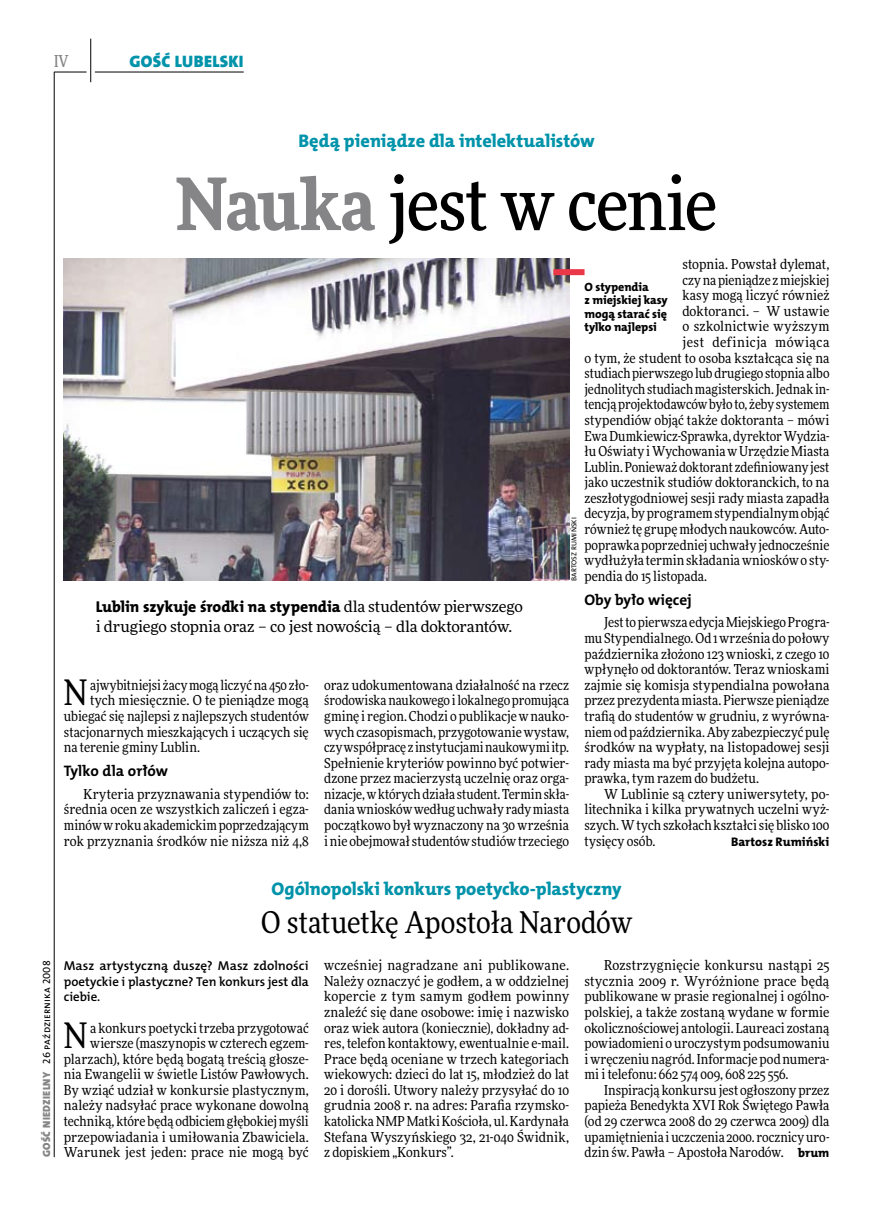
<style>
.page{position:relative;width:872px;height:1221px;background:#fff}
.page>*{position:absolute;margin:0;border:0;box-sizing:border-box;transform-origin:0 0}
.t1{font:500 72px "Freeday Narrow";letter-spacing:-.02em;color:#000}
.t2{font:35.25px "Freeday Narrow News";color:#000}
.t3{font:30px "Freeday Narrow News";letter-spacing:-.005em;color:#000}
.t4{font:18.3px "The Mix HP8 Ex Bld";color:#0093aa}
.t5{font:16.65px "The Mix HP9 Blk";letter-spacing:.02em;color:#0093aa}
.t6{font:500 16.5px "Freeday Narrow";color:#858486;scale:.9 1}
.t7{font:15.75px "The Mix HP8 Ex Bld";letter-spacing:-.005em;color:#000}
.t8{font:15.45px "Freeday News";letter-spacing:-.01em;color:#000}
.t9{font:15.3px "The Mix HP7 Bld";color:#000}
.t10{font:13.8px/15.6px "Freeday Narrow News";color:#000;text-align:justify}
.t11{font:13.8px "Freeday Narrow News";letter-spacing:.02em;color:#000}
.t12{font:13.8px "Freeday Narrow News";letter-spacing:.035em;color:#000}
.t13{font:12.9px/15.6px "The Mix HP6 Se Bld";letter-spacing:-.005em;color:#000;text-align:justify}
.t14{font:12.45px "The Mix HP8 Ex Bld";letter-spacing:.01em;color:#000}
.t15{font:12px/13.5px "The Mix HP8 Ex Bld";letter-spacing:-.005em;color:#000}
.t16{font:10.5px "The Mix HP5 Plain";letter-spacing:.01em;color:#000}
.t17{font:7.2px "The Mix HP5 Plain";letter-spacing:.01em;color:#000}
.s1{font-weight:900;color:#858486}
.s2{font-family:"Freeday News";font-size:15.45px}
.s3{font-family:"The Mix HP9 Blk";color:#858486}
.s4{font-family:"The Mix HP8 Ex Bld";font-size:12.45px}
</style>
<div class="page">
<hr style="left:54px;top:72px;width:1px;height:1085px;background:#000">
<hr style="left:90px;top:39px;width:1px;height:43px;background:#000">
<hr style="left:54px;top:72px;width:33px;height:1px;background:#000">
<hr style="left:95px;top:72px;width:149px;height:1px;background:#000">
<img style="left:64px;top:258px;width:505px;height:322px">
<div style="left:553px;top:269px;width:31px;height:6px;background:#eb3848"></div>
<p class="t6" style="left:54px;top:50px;width:17px">IV</p>
<p class="t5" style="left:129px;top:50px;width:116px">GOŚĆ LUBELSKI</p>
<h3 class="t4" style="left:298px;top:129px;width:298px">Będą pieniądze dla intelektualistów</h3>
<h1 class="t1" style="left:176px;top:159px;width:543px"><span class="s1">Nauka</span> jest w cenie</h1>
<p class="t10" style="left:682px;top:256px;width:148px">stopnia. Powstał dylemat,</p>
<p class="t10" style="left:682px;top:272px;width:149px">czy na pieniądze zmiejskiej</p>
<p class="t10" style="left:682px;top:287px;width:148px">kasy mogą liczyć również</p>
<p class="t10" style="left:682px;top:303px;width:149px">doktoranci. – W ustawie</p>
<p class="t11" style="left:682px;top:318px;width:149px">o szkolnictwie wyższym</p>
<p class="t12" style="left:682px;top:333px;width:148px">jest definicja mówiąca</p>
<p class="t10" style="left:584px;top:350px;width:246px">o tym, że student to osoba kształcąca się na</p>
<p class="t10" style="left:584px;top:365px;width:246px">studiach pierwszego lub drugiego stopnia albo</p>
<p class="t10" style="left:584px;top:381px;width:246px">jednolitych studiach magisterskich. Jednak in-</p>
<p class="t10" style="left:584px;top:396px;width:246px">tencją projektodawców było to, żeby systemem</p>
<p class="t10" style="left:584px;top:412px;width:246px">stypendiów objąć także doktoranta – mówi</p>
<p class="t10" style="left:584px;top:427px;width:246px">Ewa Dumkiewicz-Sprawka, dyrektor Wydzia-</p>
<p class="t10" style="left:584px;top:443px;width:246px">łu Oświaty iWychowania w Urzędzie Miasta</p>
<p class="t10" style="left:584px;top:459px;width:246px">Lublin. Ponieważ doktorant zdefiniowany jest</p>
<p class="t10" style="left:584px;top:474px;width:246px">jako uczestnik studiów doktoranckich, to na</p>
<p class="t10" style="left:584px;top:490px;width:246px">zeszłotygodniowej sesji rady miasta zapadła</p>
<p class="t10" style="left:584px;top:505px;width:246px">decyzja, by programem stypendialnym objąć</p>
<p class="t10" style="left:584px;top:521px;width:246px">również tę grupę młodych naukowców. Auto-</p>
<p class="t10" style="left:584px;top:536px;width:246px">poprawka poprzedniej uchwały jednocześnie</p>
<p class="t10" style="left:584px;top:552px;width:246px">wydłużyła termin składania wniosków o sty-</p>
<p class="t10" style="left:584px;top:568px;width:124px">pendia do 15 listopada.</p>
<p class="t9" style="left:584px;top:589px;width:109px">Oby było więcej</p>
<p class="t10" style="left:584px;top:614px;width:246px;text-indent:20px">Jest to pierwsza edycja Miejskiego Progra&shy;mu Stypendialnego. Od 1 września do połowy października złożono 123 wnioski, z czego 10 wpłynęło od doktorantów. Teraz wnioskami zajmie się komisja stypendialna powołana przez prezydenta miasta. Pierwsze pieniądze trafią do studentów w grudniu, z wyrówna&shy;niem od października. Aby zabezpieczyć pulę środków na wypłaty, na listopadowej sesji rady miasta ma być przyjęta kolejna autopo&shy;prawka, tym razem do budżetu.</p>
<p class="t10" style="left:584px;top:786px;width:246px;text-indent:20px">W Lublinie są cztery uniwersytety, po&shy;litechnika i kilka prywatnych uczelni wyż&shy;szych. Wtych szkołach kształci się blisko 100 tysięcy osób.</p>
<p class="t15" style="left:584px;top:280px;width:85px">O stypendia<br>z miejskiej kasy mogą starać się tylko najlepsi</p>
<p class="t17" style="left:569px;top:580px;width:65px;rotate:-90deg">Bartosz Rumiński</p>
<p class="t7" style="left:96px;top:596px;width:428px">Lublin szykuje środki na stypendia <span class="s2">dla studentów pierwszego</span></p>
<p class="t8" style="left:96px;top:616px;width:418px">i drugiego stopnia oraz – co jest nowością – dla doktorantów.</p>
<h2 class="t2" style="left:64px;top:671px;width:25px">N</h2>
<p class="t10" style="left:90px;top:677px;width:220px">ajwybitniejsi żacy mogą liczyć na 450 zło-</p>
<p class="t10" style="left:324px;top:677px;width:246px">oraz udokumentowana działalność na rzecz środowiska naukowego ilokalnego promująca gminę i region. Chodzi o publikacje w nauko&shy;wych czasopismach, przygotowanie wystaw, czy współpracę z instytucjami naukowymi itp.<br>Spełnienie kryteriów powinno być potwier&shy;dzone przez macierzystą uczelnię oraz orga&shy;nizacje, wktórych działa student. Termin skła&shy;dania wniosków według uchwały rady miasta początkowo był wyznaczony na 30 września i nie obejmował studentów studiów trzeciego</p>
<p class="t10" style="left:90px;top:692px;width:220px">tych miesięcznie. O te pieniądze mogą</p>
<p class="t10" style="left:64px;top:708px;width:246px">ubiegać się najlepsi z najlepszych studentów</p>
<p class="t10" style="left:64px;top:723px;width:246px">stacjonarnych mieszkających i uczących się</p>
<p class="t10" style="left:64px;top:739px;width:138px">na terenie gminy Lublin.</p>
<p class="t9" style="left:64px;top:761px;width:106px">Tylko dla orłów</p>
<p class="t10" style="left:64px;top:786px;width:246px;text-indent:20px">Kryteria przyznawania stypendiów to: średnia ocen ze wszystkich zaliczeń i egza&shy;minów wroku akademickim poprzedzającym rok przyznania środków nie niższa niż 4,8</p>
<p class="t14" style="left:731px;top:833px;width:100px">Bartosz Rumiński</p>
<p class="t16" style="left:40px;top:1156px;width:198px;rotate:-90deg"><span class="s3">GOŚĆ NIEDZIELNY</span> 26 października 2008</p>
<h3 class="t4" style="left:271px;top:876px;width:351px">Ogólnopolski konkurs poetycko-plastyczny</h3>
<h3 class="t3" style="left:261px;top:904px;width:372px">O statuetkę Apostoła Narodów</h3>
<p class="t13" style="left:64px;top:958px;width:246px">Masz artystyczną duszę? Masz zdolności poetyckie i plastyczne? Ten konkurs jest dla ciebie.</p>
<h2 class="t2" style="left:64px;top:1013px;width:25px">N</h2>
<p class="t10" style="left:64px;top:1019px;width:246px;text-align:right">a konkurs poetycki trzeba przygotować wiersze (maszynopis w czterech egzem&shy;plarzach), które będą bogatą treścią głosze&shy;nia Ewangelii w świetle Listów Pawłowych.<br>By wziąć udział w konkursie plastycznym, należy nadsyłać prace wykonane dowolną techniką, które będą odbiciem głębokiej myśli przepowiadania i umiłowania Zbawiciela.<br>Warunek jest jeden: prace nie mogą być</p>
<p class="t10" style="left:324px;top:957px;width:246px">wcześniej nagradzane ani publikowane.<br>Należy oznaczyć je godłem, a w oddzielnej kopercie z tym samym godłem powinny znaleźć się dane osobowe: imię i nazwisko oraz wiek autora (koniecznie), dokładny ad&shy;res, telefon kontaktowy, ewentualnie e-mail.<br>Prace będą oceniane w trzech kategoriach wiekowych: dzieci do lat 15, młodzież do lat 20 i dorośli. Utwory należy przysyłać do 10 grudnia 2008 r. na adres: Parafia rzymsko&shy;katolicka NMP Matki Kościoła, ul. Kardynała Stefana Wyszyńskiego 32, 21-040 Świdnik, z dopiskiem „Konkurs”.</p>
<p class="t10" style="left:584px;top:957px;width:246px;text-indent:20px">Rozstrzygnięcie konkursu nastąpi 25 stycznia 2009 r. Wyróżnione prace będą publikowane w prasie regionalnej i ogólno&shy;polskiej, a także zostaną wydane w formie okolicznościowej antologii. Laureaci zostaną powiadomieni o uroczystym podsumowaniu i wręczeniu nagród. Informacje pod numera&shy;mi i telefonu: 662 574 009, 608 225 556.</p>
<p class="t10" style="left:584px;top:1081px;width:246px;text-indent:20px">Inspiracją konkursu jest ogłoszony przez papieża Benedykta XVI Rok Świętego Pawła (od 29 czerwca 2008 do 29 czerwca 2009) dla upamiętnienia i uczczenia 2000. rocznicy uro&shy;dzin św. Pawła – Apostoła Narodów. <span class="s4">brum</span></p>
</div>
